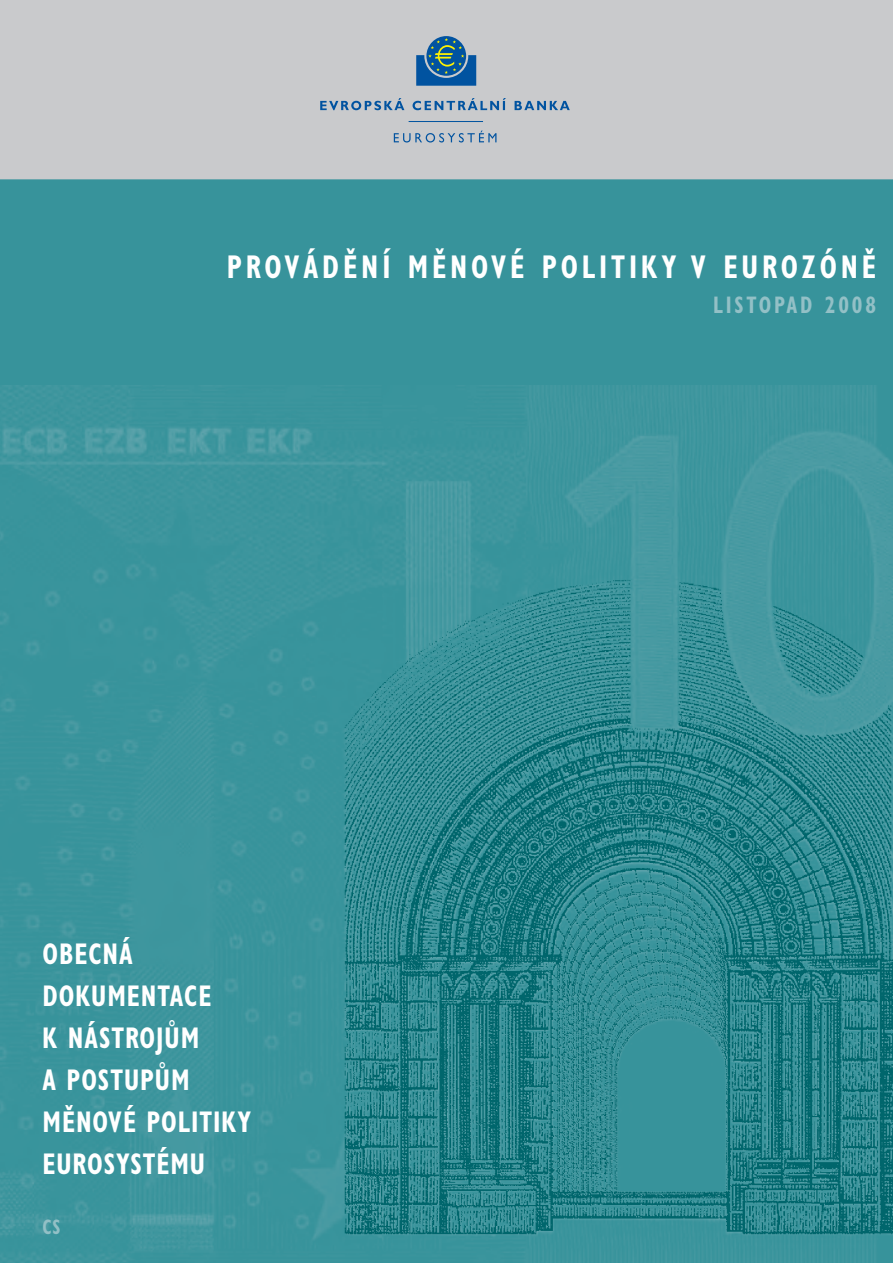
<style>
.page{position:relative;width:893px;height:1263px;background:#fff}
.page>*{position:absolute;margin:0;border:0;box-sizing:border-box;transform-origin:0 0}
.t1{font:700 condensed 33px "Gill Sans Myriad";letter-spacing:.135em;color:#fff;scale:.85 1}
.t2{font:700 condensed 30px/42px "Gill Sans Myriad";letter-spacing:.035em;color:#fff;scale:.85 1}
.t3{font:700 condensed 24px "Gill Sans Myriad";letter-spacing:.135em;color:#93c0c6;scale:.85 1}
.t4{font:700 condensed 21px "Gill Sans Myriad";color:#93c0c6;scale:.85 1}
</style>
<div class="page">
<div style="left:0;top:170px;width:893px;height:1093px;background:#37939b"></div>
<img style="left:0;top:385px;width:893px;height:878px">
<img style="left:285px;top:562px;width:608px;height:692px">
<div style="left:0;top:0;width:893px;height:179px;background:#c9cacc"></div>
<svg style="left:426px;top:36px;width:40px;height:40px"></svg>
<svg style="left:416px;top:38px;width:60px;height:48px;background:#3c769f"></svg>
<svg style="left:320px;top:98px;width:84px;height:12px"></svg>
<svg style="left:413px;top:98px;width:93px;height:12px"></svg>
<svg style="left:515px;top:101px;width:55px;height:9px"></svg>
<svg style="left:394px;top:131px;width:102px;height:11px"></svg>
<hr style="left:409px;top:121px;width:74px;height:1px;background:#0153a0">
<p class="t1" style="left:227px;top:247px;width:766px">PROVÁDĚNÍ MĚNOVÉ POLITIKY V EUROZÓNĚ</p>
<p class="t3" style="left:713px;top:291px;width:193px">LI STOPAD 2008</p>
<p class="t2" style="left:43px;top:933px;width:247px">OBECNÁ<br>DOKUMENTACE<br>K NÁSTROJŮM<br>A POSTUPŮM<br>MĚNOVÉ POLITIKY<br>EUROSYSTÉMU</p>
<p class="t4" style="left:43px;top:1214px;width:21px">CS</p>
</div>
